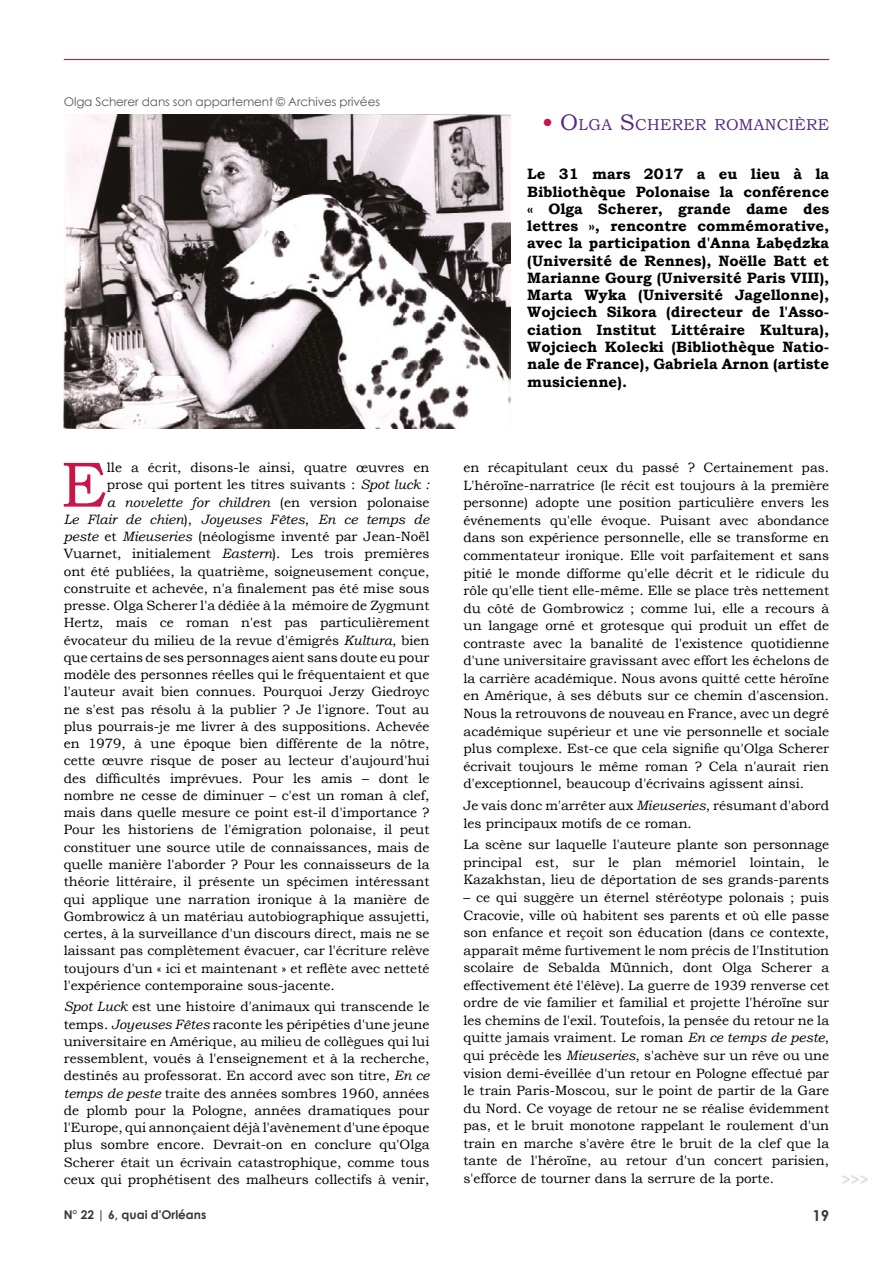
<style>
.page{position:relative;width:893px;height:1263px;background:#fff}
.page>*{position:absolute;margin:0;border:0;box-sizing:border-box;transform-origin:0 0}
.t1{font:64.2px "Bookman Old Style";color:#c71748}
.t2{font:15.75px "Bookman Old Style";letter-spacing:.02em;color:#562982}
.t3{font:700 15px/17.2px "Bookman Old Style";color:#000;text-align:justify}
.t4{font:700 15px "Century Gothic";color:#e6d6d7}
.t5{font:700 15px "Century Gothic";color:#3b3735}
.t6{font:13.5px/17.5px "Bookman Old Style";color:#000;text-align:justify}
.t7{font:italic 13.5px "Bookman Old Style";color:#000}
.t8{font:12px "Century Gothic";letter-spacing:-.01em;color:#575756}
.t9{font:700 12px "Century Gothic";color:#3b3735}
.s1{font-weight:700;font-size:22.5px;color:#c71748}
.s2{font-size:22.5px}
.s3{font-style:italic}
.s4{font-style:normal}
</style>
<div class="page">
<hr style="left:64px;top:59px;width:765px;height:1px;background:#c71748">
<img style="left:64px;top:114px;width:446px;height:315px">
<p class="t8" style="left:64px;top:93px;width:318px">Olga Scherer dans son appartement © Archives privées</p>
<p class="t2" style="left:542px;top:115px;width:288px"><span class="s1">•</span> <span class="s2">O</span>LGA <span class="s2">S</span>CHERER ROMANCIÈRE</p>
<p class="t3" style="left:527px;top:166px;width:303px">Le 31 mars 2017 a eu lieu à la Bibliothèque Polonaise la conférence « Olga Scherer, grande dame des lettres », rencontre commémorative, avec la participation d'Anna Łabędzka (Université de Rennes), Noëlle Batt et Marianne Gourg (Université Paris VIII), Marta Wyka (Université Jagellonne), Wojciech Sikora (directeur de l'Asso&shy;ciation Institut Littéraire Kultura), Wojciech Kolecki (Bibliothèque Natio&shy;nale de France), Gabriela Arnon (artiste musicienne).</p>
<h1 class="t1" style="left:61px;top:443px;width:48px">E</h1>
<p class="t6" style="left:107px;top:459px;width:324px">lle a écrit, disons-le ainsi, quatre œuvres en</p>
<p class="t6" style="left:107px;top:476px;width:324px">prose qui portent les titres suivants : <span class="s3">Spot luck :</span></p>
<p class="t7" style="left:107px;top:493px;width:324px">a novelette for children <span class="s4">(en version polonaise</span></p>
<p class="t7" style="left:64px;top:510px;width:367px">Le Flair de chien<span class="s4">),</span> Joyeuses Fêtes<span class="s4">,</span> En ce temps de</p>
<p class="t6" style="left:64px;top:528px;width:367px"><span class="s3">peste</span> et <span class="s3">Mieuseries</span> (néologisme inventé par Jean-Noël</p>
<p class="t6" style="left:64px;top:545px;width:367px">Vuarnet, initialement <span class="s3">Eastern</span>). Les trois premières</p>
<p class="t6" style="left:64px;top:562px;width:367px">ont été publiées, la quatrième, soigneusement conçue,</p>
<p class="t6" style="left:64px;top:580px;width:367px">construite et achevée, n'a finalement pas été mise sous</p>
<p class="t6" style="left:64px;top:597px;width:367px">presse. Olga Scherer l'a dédiée à la mémoire de Zygmunt</p>
<p class="t6" style="left:64px;top:614px;width:367px">Hertz, mais ce roman n'est pas particulièrement</p>
<p class="t6" style="left:64px;top:631px;width:367px">évocateur du milieu de la revue d'émigrés <span class="s3">Kultura</span>, bien</p>
<p class="t6" style="left:64px;top:649px;width:367px">que certains de ses personnages aient sans doute eu pour</p>
<p class="t6" style="left:64px;top:666px;width:367px">modèle des personnes réelles qui le fréquentaient et que</p>
<p class="t6" style="left:64px;top:683px;width:367px">l'auteur avait bien connues. Pourquoi Jerzy Giedroyc</p>
<p class="t6" style="left:64px;top:700px;width:367px">ne s'est pas résolu à la publier ? Je l'ignore. Tout au</p>
<p class="t6" style="left:64px;top:718px;width:367px">plus pourrais-je me livrer à des suppositions. Achevée</p>
<p class="t6" style="left:64px;top:735px;width:367px">en 1979, à une époque bien différente de la nôtre,</p>
<p class="t6" style="left:64px;top:752px;width:367px">cette œuvre risque de poser au lecteur d'aujourd'hui</p>
<p class="t6" style="left:64px;top:769px;width:367px">des difficultés imprévues. Pour les amis – dont le</p>
<p class="t6" style="left:64px;top:787px;width:367px">nombre ne cesse de diminuer – c'est un roman à clef,</p>
<p class="t6" style="left:64px;top:804px;width:367px">mais dans quelle mesure ce point est-il d'importance ?</p>
<p class="t6" style="left:64px;top:821px;width:367px">Pour les historiens de l'émigration polonaise, il peut</p>
<p class="t6" style="left:64px;top:838px;width:367px">constituer une source utile de connaissances, mais de</p>
<p class="t6" style="left:64px;top:856px;width:367px">quelle manière l'aborder ? Pour les connaisseurs de la</p>
<p class="t6" style="left:64px;top:873px;width:367px">théorie littéraire, il présente un spécimen intéressant</p>
<p class="t6" style="left:64px;top:890px;width:367px">qui applique une narration ironique à la manière de</p>
<p class="t6" style="left:64px;top:907px;width:367px">Gombrowicz à un matériau autobiographique assujetti,</p>
<p class="t6" style="left:64px;top:925px;width:367px">certes, à la surveillance d'un discours direct, mais ne se</p>
<p class="t6" style="left:64px;top:942px;width:367px">laissant pas complètement évacuer, car l'écriture relève</p>
<p class="t6" style="left:64px;top:959px;width:367px">toujours d'un « ici et maintenant » et reflète avec netteté</p>
<p class="t6" style="left:64px;top:976px;width:273px">l'expérience contemporaine sous-jacente.</p>
<p class="t6" style="left:64px;top:998px;width:367px"><span class="s3">Spot Luck</span> est une histoire d'animaux qui transcende le temps. <span class="s3">Joyeuses Fêtes</span> raconte les péripéties d'une jeune universitaire en Amérique, au milieu de collègues qui lui ressemblent, voués à l'enseignement et à la recherche, destinés au professorat. En accord avec son titre, <span class="s3">En ce temps de peste</span> traite des années sombres 1960, années de plomb pour la Pologne, années dramatiques pour l'Europe, qui annonçaient déjà l'avènement d'une époque plus sombre encore. Devrait-on en conclure qu'Olga Scherer était un écrivain catastrophique, comme tous ceux qui prophétisent des malheurs collectifs à venir,</p>
<p class="t6" style="left:463px;top:459px;width:367px">en récapitulant ceux du passé ? Certainement pas.<br>L'héroïne-narratrice (le récit est toujours à la première personne) adopte une position particulière envers les événements qu'elle évoque. Puisant avec abondance dans son expérience personnelle, elle se transforme en commentateur ironique. Elle voit parfaitement et sans pitié le monde difforme qu'elle décrit et le ridicule du rôle qu'elle tient elle-même. Elle se place très nettement du côté de Gombrowicz ; comme lui, elle a recours à un langage orné et grotesque qui produit un effet de contraste avec la banalité de l'existence quotidienne d'une universitaire gravissant avec effort les échelons de la carrière académique. Nous avons quitté cette héroïne en Amérique, à ses débuts sur ce chemin d'ascension.<br>Nous la retrouvons de nouveau en France, avec un degré académique supérieur et une vie personnelle et sociale plus complexe. Est-ce que cela signifie qu'Olga Scherer écrivait toujours le même roman ? Cela n'aurait rien d'exceptionnel, beaucoup d'écrivains agissent ainsi.</p>
<p class="t6" style="left:463px;top:797px;width:367px">Je vais donc m'arrêter aux <span class="s3">Mieuseries</span>, résumant d'abord les principaux motifs de ce roman.</p>
<p class="t6" style="left:463px;top:836px;width:367px">La scène sur laquelle l'auteure plante son personnage principal est, sur le plan mémoriel lointain, le Kazakhstan, lieu de déportation de ses grands-parents</p>
<p class="t6" style="left:463px;top:889px;width:367px">– ce qui suggère un éternel stéréotype polonais ; puis Cracovie, ville où habitent ses parents et où elle passe son enfance et reçoit son éducation (dans ce contexte, apparaît même furtivement le nom précis de l'Institution scolaire de Sebalda Münnich, dont Olga Scherer a effectivement été l'élève). La guerre de 1939 renverse cet ordre de vie familier et familial et projette l'héroïne sur les chemins de l'exil. Toutefois, la pensée du retour ne la quitte jamais vraiment. Le roman <span class="s3">En ce temps de peste</span>, qui précède les <span class="s3">Mieuseries</span>, s'achève sur un rêve ou une vision demi-éveillée d'un retour en Pologne effectué par le train Paris-Moscou, sur le point de partir de la Gare du Nord. Ce voyage de retour ne se réalise évidemment pas, et le bruit monotone rappelant le roulement d'un train en marche s'avère être le bruit de la clef que la tante de l'héroïne, au retour d'un concert parisien, s'efforce de tourner dans la serrure de la porte.</p>
<p class="t9" style="left:64px;top:1206px;width:144px">N° 22 | 6, quai d'Orléans</p>
<p class="t5" style="left:812px;top:1204px;width:18px">19</p>
<p class="t4" style="left:842px;top:1168px;width:28px">&gt;&gt;&gt;</p>
</div>
